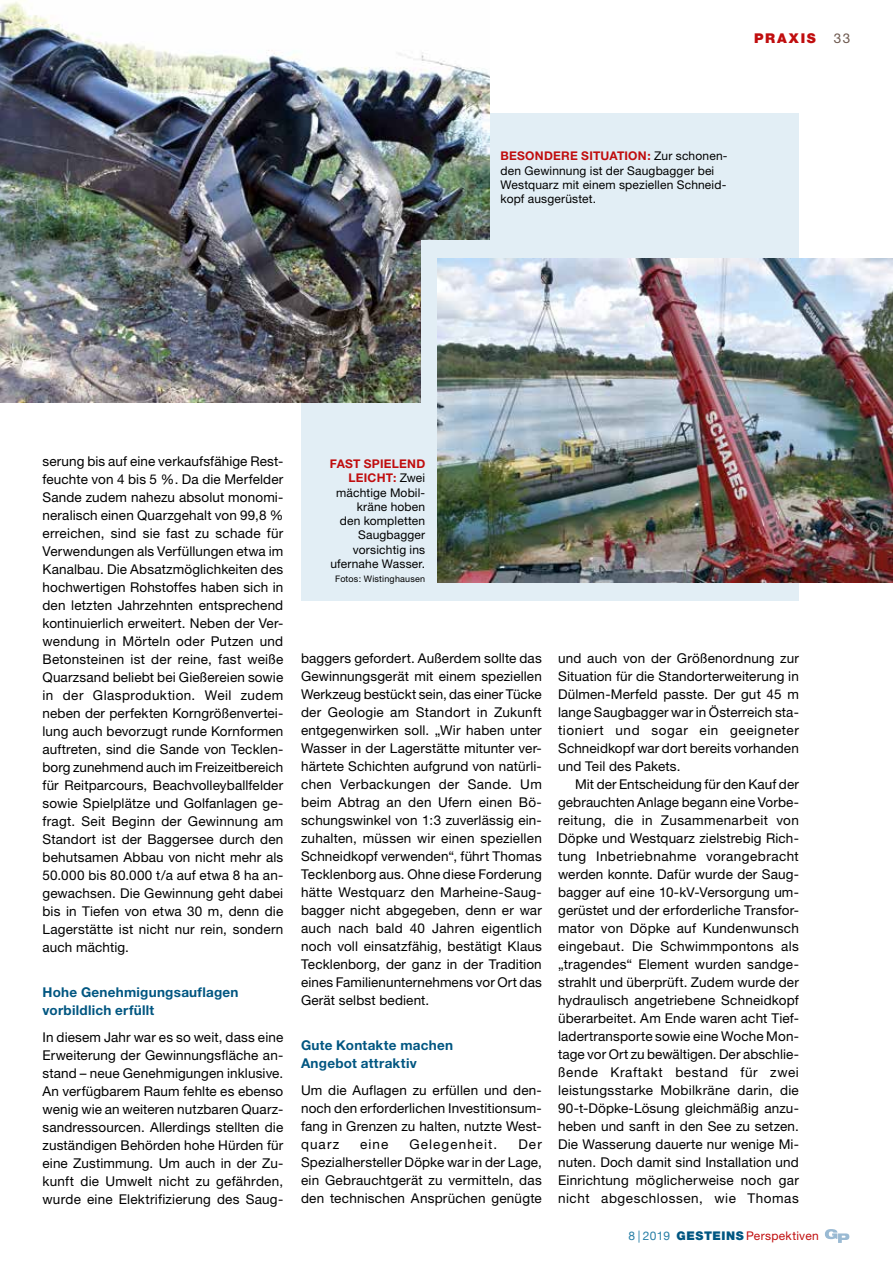
<style>
.page{position:relative;width:893px;height:1263px;background:#fff}
.page>*{position:absolute;margin:0;border:0;box-sizing:border-box;transform-origin:0 0}
.t1{font:13.5px/18px "Helvetica Neue";letter-spacing:.015em;color:#000;text-align:justify}
.t2{font:700 13.5px/18px "Helvetica Neue";letter-spacing:.02em;color:#005681}
.t3{font:13.5px "Helvetica Neue";letter-spacing:.08em;color:#000}
.t4{font:900 13.5px "Helvetica Neue";letter-spacing:.13em;color:#c00d0e}
.t5{font:13.5px "Helvetica Neue";color:#6c574d}
.t6{font:12px/14.2px "Helvetica Neue";letter-spacing:.015em;color:#000}
.t7{font:12px "Helvetica Neue";letter-spacing:.025em;color:#c00d0e}
.t8{font:9px "Helvetica Neue";letter-spacing:.02em;color:#000}
.s1{font-weight:700;color:#c00d0e}
.s2{color:#287fa6}
.s3{font-weight:900;color:#005681}
</style>
<div class="page">
<svg style="left:825px;top:1229px;width:24px;height:14px"></svg>
<div style="left:301px;top:113px;width:498px;height:488px;background:#e2eef5"></div>
<img style="left:0;top:0;width:490px;height:403px">
<div style="left:421px;top:241px;width:121px;height:180px;background:#e2eef5"></div>
<img style="left:438px;top:259px;width:455px;height:324px">
<p class="t4" style="left:754px;top:30px;width:63px">PRAXIS</p>
<p class="t5" style="left:834px;top:30px;width:18px">33</p>
<p class="t6" style="left:501px;top:149px;width:228px"><span class="s1">BESONDERE SITUATION:</span> Zur schonen&shy;den Gewinnung ist der Saugbagger bei Westquarz mit einem speziellen Schneid&shy;kopf ausgerüstet.</p>
<p class="t1" style="left:43px;top:452px;width:242px">serung bis auf eine verkaufsfähige Rest&shy;feuchte von 4 bis 5 %. Da die Merfelder Sande zudem nahezu absolut monomi&shy;neralisch einen Quarzgehalt von 99,8 % erreichen, sind sie fast zu schade für Verwendungen als Verfüllungen etwa im Kanalbau. Die Absatzmöglichkeiten des hochwertigen Rohstoffes haben sich in den letzten Jahrzehnten entsprechend kontinuierlich erweitert. Neben der Ver&shy;wendung in Mörteln oder Putzen und Betonsteinen ist der reine, fast weiße Quarzsand beliebt bei Gießereien sowie in der Glasproduktion. Weil zudem neben der perfekten Korngrößenvertei&shy;lung auch bevorzugt runde Kornformen auftreten, sind die Sande von Tecklen&shy;borg zunehmend auch im Freizeitbereich für Reitparcours, Beachvolleyballfelder sowie Spielplätze und Golfanlagen ge&shy;fragt. Seit Beginn der Gewinnung am Standort ist der Baggersee durch den behutsamen Abbau von nicht mehr als 50.000 bis 80.000 t/a auf etwa 8 ha an&shy;gewachsen. Die Gewinnung geht dabei bis in Tiefen von etwa 30 m, denn die Lagerstätte ist nicht nur rein, sondern auch mächtig.</p>
<p class="t2" style="left:43px;top:982px;width:198px">Hohe Genehmigungsauflagen vorbildlich erfüllt</p>
<p class="t1" style="left:43px;top:1027px;width:242px">In diesem Jahr war es so weit, dass eine Erweiterung der Gewinnungsfläche an&shy;stand – neue Genehmigungen inklusive.<br>An verfügbarem Raum fehlte es ebenso wenig wie an weiteren nutzbaren Quarz&shy;sandressourcen. Allerdings stellten die zuständigen Behörden hohe Hürden für eine Zustimmung. Um auch in der Zu&shy;kunft die Umwelt nicht zu gefährden, wurde eine Elektrifizierung des Saug-</p>
<p class="t6" style="left:330px;top:457px;width:97px;text-align:right"><span class="s1">FAST SPIELEND<br>LEICHT:</span> Zwei mächtige Mobil&shy;kräne hoben<br>den kompletten<br>Saugbagger vorsichtig ins ufernahe Wasser.</p>
<p class="t8" style="left:335px;top:574px;width:92px">Fotos: Wistinghausen</p>
<p class="t1" style="left:301px;top:649px;width:242px">baggers gefordert. Außerdem sollte das Gewinnungsgerät mit einem speziellen Werkzeug bestückt sein, das einer Tücke der Geologie am Standort in Zukunft entgegenwirken soll. „Wir haben unter Wasser in der Lagerstätte mitunter ver&shy;härtete Schichten aufgrund von natürli&shy;chen Verbackungen der Sande. Um beim Abtrag an den Ufern einen Bö&shy;schungswinkel von 1:3 zuverlässig ein&shy;zuhalten, müssen wir einen speziellen Schneidkopf verwenden“, führt Thomas Tecklenborg aus. Ohne diese Forderung hätte Westquarz den Marheine-Saug&shy;bagger nicht abgegeben, denn er war auch nach bald 40 Jahren eigentlich noch voll einsatzfähig, bestätigt Klaus Tecklenborg, der ganz in der Tradition eines Familienunternehmens vor Ort das Gerät selbst bedient.</p>
<p class="t2" style="left:301px;top:1036px;width:153px">Gute Kontakte machen<br>Angebot attraktiv</p>
<p class="t1" style="left:301px;top:1081px;width:242px">Um die Auflagen zu erfüllen und den&shy;noch den erforderlichen Investitionsum&shy;fang in Grenzen zu halten, nutzte West&shy;quarz</p>
<p class="t1" style="left:360px;top:1135px;width:30px">eine</p>
<p class="t3" style="left:409px;top:1136px;width:89px">Gelegenheit.</p>
<p class="t1" style="left:301px;top:1135px;width:242px;text-indent:217px">Der Spezialhersteller Döpke war in der Lage, ein Gebrauchtgerät zu vermitteln, das den technischen Ansprüchen genügte</p>
<p class="t1" style="left:558px;top:649px;width:242px">und auch von der Größenordnung zur Situation für die Standorterweiterung in Dülmen-Merfeld passte. Der gut 45 m lange Saugbagger war in Österreich sta&shy;tioniert und sogar ein geeigneter Schneidkopf war dort bereits vorhanden und Teil des Pakets.</p>
<p class="t1" style="left:558px;top:775px;width:242px;text-indent:17px">Mit der Entscheidung für den Kauf der gebrauchten Anlage begann eine Vorbe&shy;reitung, die in Zusammenarbeit von Döpke und Westquarz zielstrebig Rich&shy;tung Inbetriebnahme vorangebracht werden konnte. Dafür wurde der Saug&shy;bagger auf eine 10-kV-Versorgung um&shy;gerüstet und der erforderliche Transfor&shy;mator von Döpke auf Kundenwunsch eingebaut. Die Schwimmpontons als „tragendes“ Element wurden sandge&shy;strahlt und überprüft. Zudem wurde der hydraulisch angetriebene Schneidkopf überarbeitet. Am Ende waren acht Tief&shy;ladertransporte sowie eine Woche Mon&shy;tage vor Ort zu bewältigen. Der abschlie&shy;ßende Kraftakt bestand für zwei leistungsstarke Mobilkräne darin, die 90-t-Döpke-Lösung gleichmäßig anzu&shy;heben und sanft in den See zu setzen.<br>Die Wasserung dauerte nur wenige Mi&shy;nuten. Doch damit sind Installation und Einrichtung möglicherweise noch gar nicht abgeschlossen, wie Thomas</p>
<p class="t7" style="left:628px;top:1229px;width:192px"><span class="s2">8 | 2019</span> <span class="s3">GESTEINS</span> Perspektiven</p>
</div>
